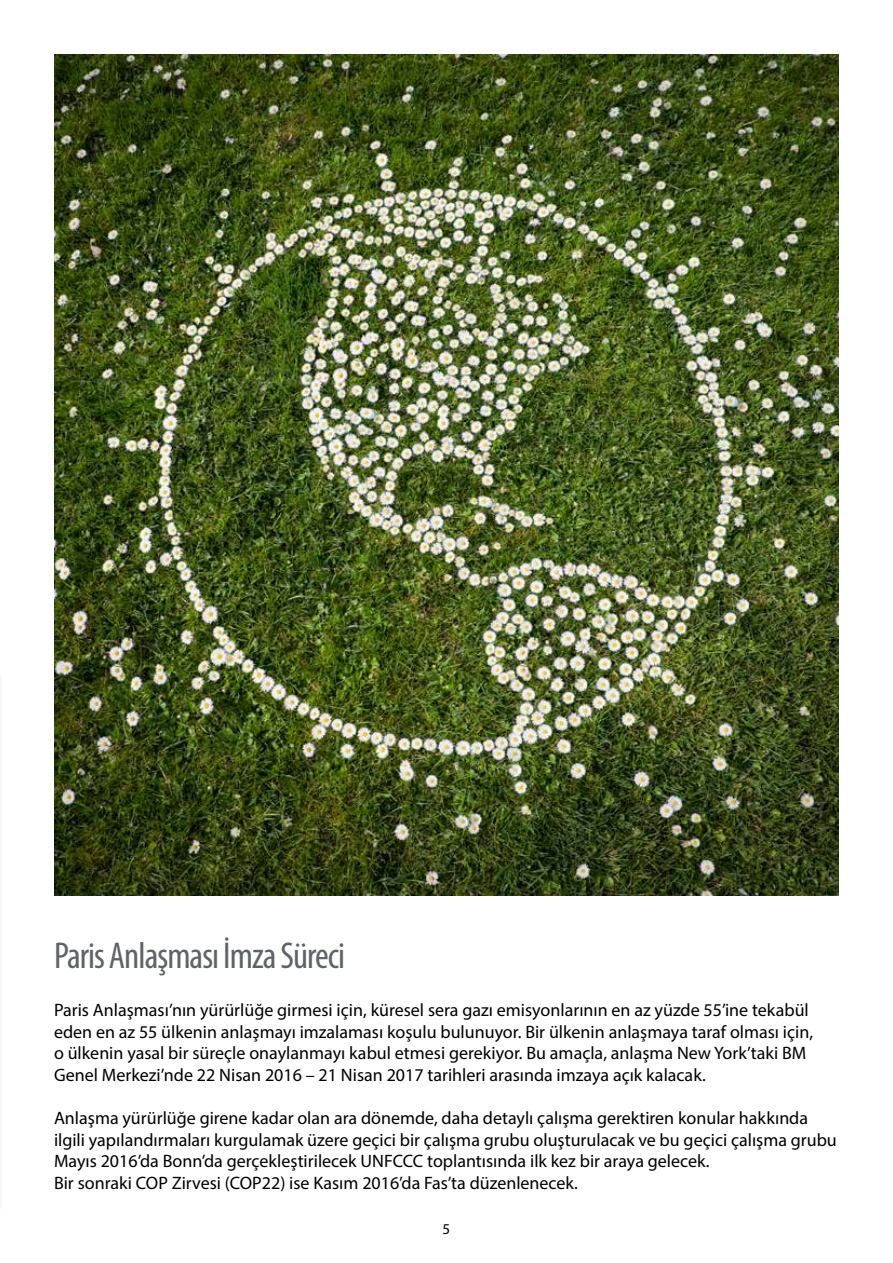
<style>
.page{position:relative;width:893px;height:1263px;background:#fff}
.page>*{position:absolute;margin:0;border:0;box-sizing:border-box;transform-origin:0 0}
.t1{font:condensed 37.5px "Myriad Pro";letter-spacing:-.025em;color:#5f6368}
.t2{font:18px/21.6px "Myriad Pro";color:#000}
.t3{font:15px "Myriad Pro";color:#000}
</style>
<div class="page">
<hr style="left:0;top:675px;width:2px;height:534px;background:#f7f8f9">
<img style="left:55px;top:55px;width:783px;height:841px">
<h1 class="t1" style="left:54px;top:933px;width:293px">Paris Anlaşması İmza Süreci</h1>
<p class="t2" style="left:54px;top:999px;width:761px">Paris Anlaşması’nın yürürlüğe girmesi için, küresel sera gazı emisyonlarının en az yüzde 55’ine tekabül eden en az 55 ülkenin anlaşmayı imzalaması koşulu bulunuyor. Bir ülkenin anlaşmaya taraf olması için, o ülkenin yasal bir süreçle onaylanmayı kabul etmesi gerekiyor. Bu amaçla, anlaşma New York’taki BM Genel Merkezi’nde 22 Nisan 2016 – 21 Nisan 2017 tarihleri arasında imzaya açık kalacak.</p>
<p class="t2" style="left:54px;top:1107px;width:784px">Anlaşma yürürlüğe girene kadar olan ara dönemde, daha detaylı çalışma gerektiren konular hakkında ilgili yapılandırmaları kurgulamak üzere geçici bir çalışma grubu oluşturulacak ve bu geçici çalışma grubu Mayıs 2016’da Bonn’da gerçekleştirilecek UNFCCC toplantısında ilk kez bir araya gelecek.<br>Bir sonraki COP Zirvesi (COP22) ise Kasım 2016’da Fas’ta düzenlenecek.</p>
<p class="t3" style="left:443px;top:1219px;width:9px">5</p>
</div>
